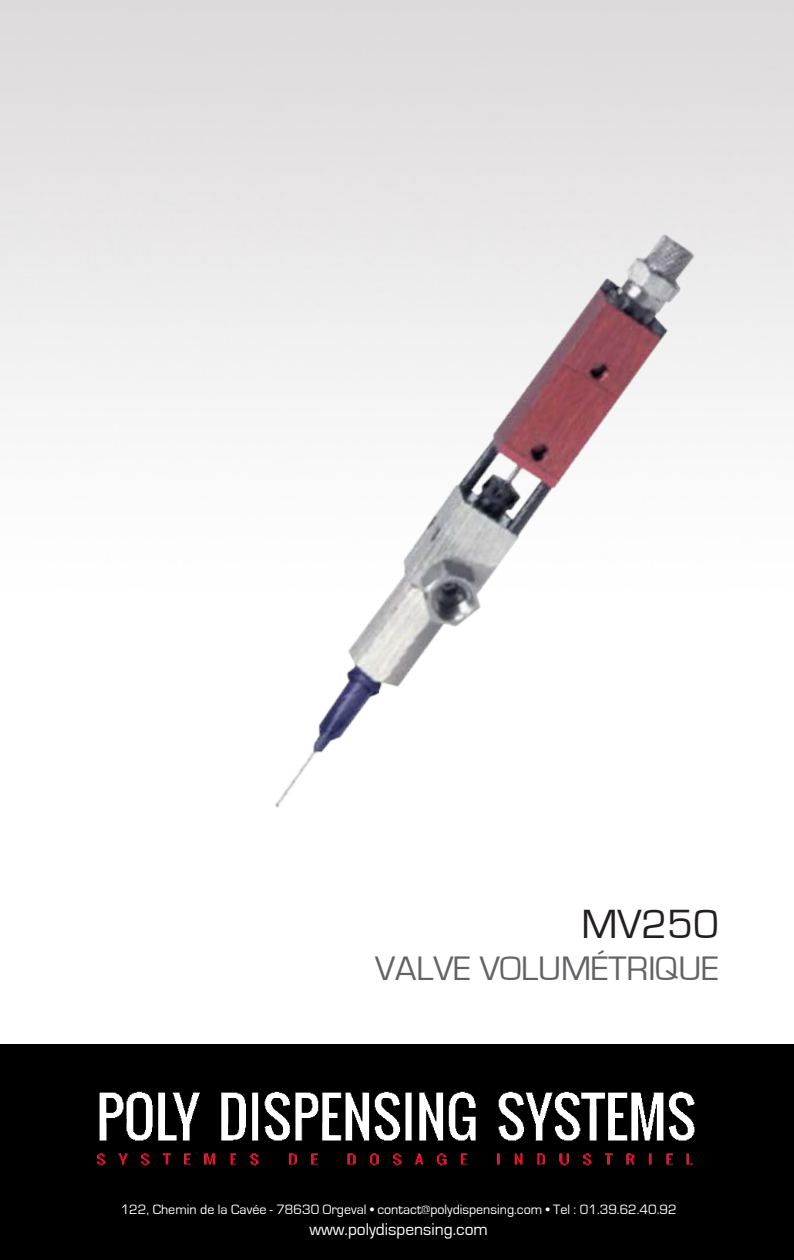
<style>
.page{position:relative;width:794px;height:1260px;background:#fff}
.page>*{position:absolute;margin:0;border:0;box-sizing:border-box;transform-origin:0 0}
.t1{font:42px "Eurostile";color:#231f20}
.t2{font:35px "Eurostile";color:#636366}
.t3{font:17.5px "Eurostile";color:#fff}
.t4{font:14px "Eurostile";color:#fff}
</style>
<div class="page">
<div style="left:0;top:1044px;width:794px;height:216px;background:#000"></div>
<img style="left:97px;top:1091px;width:598px;height:75px">
<img style="left:266px;top:168px;width:451px;height:640px">
<p class="t1" style="left:581px;top:902px;width:139px">MV250</p>
<p class="t2" style="left:375px;top:950px;width:345px">VALVE VOLUMÉTRIQUE</p>
<p class="t4" style="left:121px;top:1201px;width:557px">122, Chemin de la Cavée - 78630 Orgeval • contact@polydispensing.com • Tel : 01.39.62.40.92</p>
<p class="t3" style="left:309px;top:1219px;width:180px">www.polydispensing.com</p>
</div>
